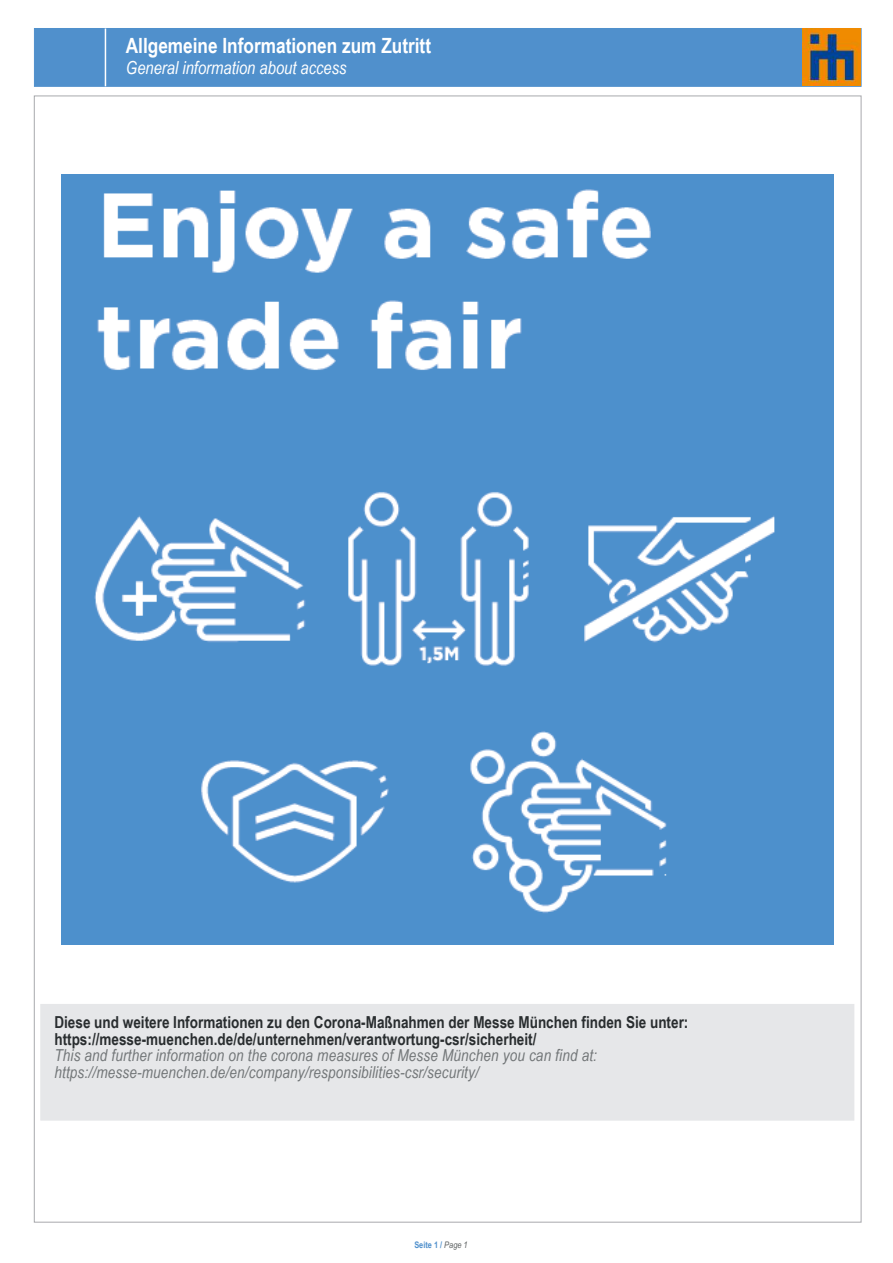
<style>
.page{position:relative;width:893px;height:1263px;background:#fff}
.page>*{position:absolute;margin:0;border:0;box-sizing:border-box;transform-origin:0 0}
.t1{font:700 21px "Arial Narrow";color:#fff}
.t2{font:italic 18px "Arial Narrow";color:#fff}
.t3{font:700 16.5px/16.5px "Arial Narrow";color:#292d2f}
.t4{font:italic 16.5px/16.5px "Arial Narrow";letter-spacing:.01em;color:#727678}
.t5{font:700 9px "Arial Narrow";color:#5090cc}
.s1{font-weight:400;font-style:italic;color:#5a5e5f}
</style>
<div class="page">
<div style="left:41px;top:1004px;width:813px;height:116px;background:#e6e7e9"></div>
<div style="left:34px;top:28px;width:827px;height:59px;background:#5090cc;border:1px solid #5090cc"></div>
<hr style="left:105px;top:28px;width:1px;height:58px;background:#fff">
<img style="left:803px;top:28px;width:58px;height:58px">
<img style="left:61px;top:175px;width:772px;height:769px">
<p class="t1" style="left:126px;top:30px;width:307px">Allgemeine Informationen zum Zutritt</p>
<p class="t2" style="left:126px;top:55px;width:222px">General information about access</p>
<p class="t3" style="left:54px;top:1013px;width:635px">Diese und weitere Informationen zu den Corona-Maßnahmen der Messe München finden Sie unter: https://messe-muenchen.de/de/unternehmen/verantwortung-csr/sicherheit/</p>
<p class="t4" style="left:54px;top:1047px;width:544px">This and further information on the corona measures of Messe München you can find at: https://messe-muenchen.de/en/company/responsibilities-csr/security/</p>
<p class="t5" style="left:414px;top:1238px;width:55px">Seite 1 / <span class="s1">Page 1</span></p>
</div>
